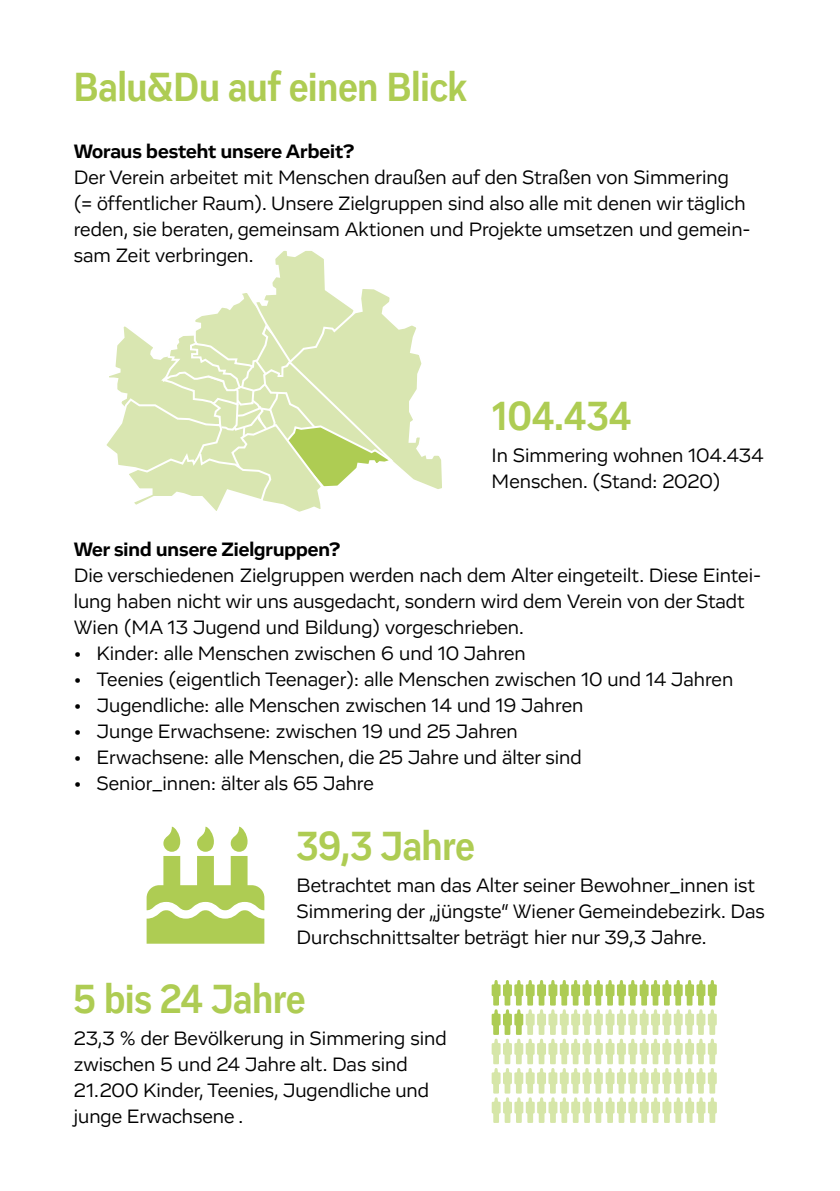
<style>
.page{position:relative;width:840px;height:1191px;background:#fff}
.page>*{position:absolute;margin:0;border:0;box-sizing:border-box;transform-origin:0 0}
.t1{font:700 42px "Vito Condensed";color:#aecc53}
.t2{font:20px/26px "Vito";color:#000}
.t3{font:700 20px "Vito";color:#000}
</style>
<div class="page">
<svg style="left:106px;top:251px;width:336px;height:261px"></svg>
<svg style="left:146px;top:826px;width:118px;height:117px"></svg>
<svg style="left:491px;top:980px;width:225px;height:143px"></svg>
<h1 class="t1" style="left:74px;top:62px;width:395px">Balu&amp;Du auf einen Blick</h1>
<p class="t3" style="left:74px;top:138px;width:282px">Woraus besteht unsere Arbeit?</p>
<p class="t2" style="left:74px;top:164px;width:678px">Der Verein arbeitet mit Menschen draußen auf den Straßen von Simmering (= öffentlicher Raum). Unsere Zielgruppen sind also alle mit denen wir täglich reden, sie beraten, gemeinsam Aktionen und Projekte umsetzen und gemein&shy;sam Zeit verbringen.</p>
<h1 class="t1" style="left:491px;top:391px;width:141px">104.434</h1>
<p class="t2" style="left:491px;top:442px;width:273px">In Simmering wohnen 104.434<br>Menschen. (Stand: 2020)</p>
<p class="t3" style="left:74px;top:537px;width:268px">Wer sind unsere Zielgruppen?</p>
<p class="t2" style="left:74px;top:562px;width:688px">Die verschiedenen Zielgruppen werden nach dem Alter eingeteilt. Diese Eintei&shy;lung haben nicht wir uns ausgedacht, sondern wird dem Verein von der Stadt<br>Wien (MA 13 Jugend und Bildung) vorgeschrieben.</p>
<p class="t2" style="left:74px;top:640px;width:453px">• Kinder: alle Menschen zwischen 6 und 10 Jahren</p>
<p class="t2" style="left:74px;top:666px;width:660px">• Teenies (eigentlich Teenager): alle Menschen zwischen 10 und 14 Jahren</p>
<p class="t2" style="left:74px;top:692px;width:510px">• Jugendliche: alle Menschen zwischen 14 und 19 Jahren</p>
<p class="t2" style="left:74px;top:718px;width:445px">• Junge Erwachsene: zwischen 19 und 25 Jahren</p>
<p class="t2" style="left:74px;top:744px;width:509px">• Erwachsene: alle Menschen, die 25 Jahre und älter sind</p>
<p class="t2" style="left:74px;top:770px;width:301px">• Senior_innen: älter als 65 Jahre</p>
<h1 class="t1" style="left:296px;top:821px;width:180px">39,3 Jahre</h1>
<p class="t2" style="left:296px;top:872px;width:469px">Betrachtet man das Alter seiner Bewohner_innen ist<br>Simmering der „jüngste“ Wiener Gemeindebezirk. Das<br>Durchschnittsalter beträgt hier nur 39,3 Jahre.</p>
<h1 class="t1" style="left:74px;top:974px;width:233px">5 bis 24 Jahre</h1>
<p class="t2" style="left:74px;top:1025px;width:374px">23,3 % der Bevölkerung in Simmering sind zwischen 5 und 24 Jahre alt. Das sind 21.200 Kinder, Teenies, Jugendliche und junge Erwachsene .</p>
</div>
